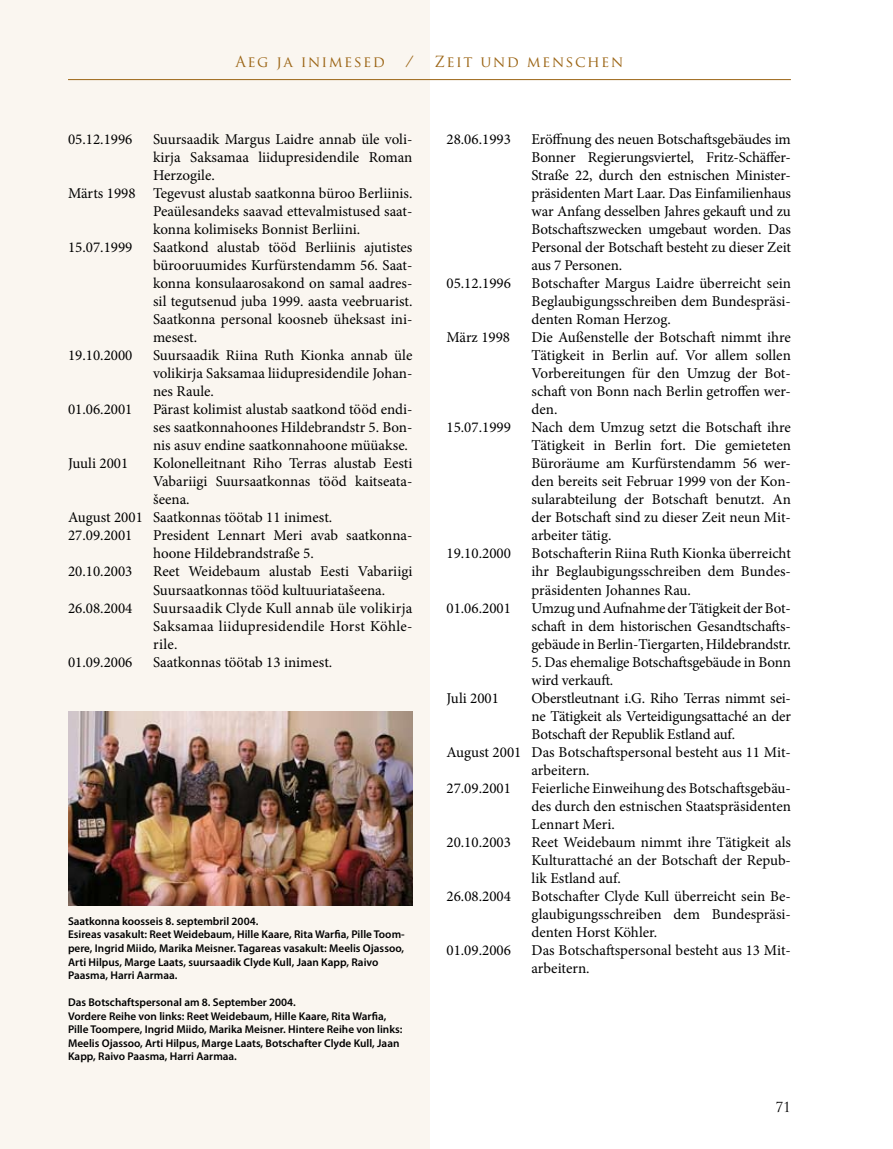
<style>
.page{position:relative;width:893px;height:1149px;background:#fff}
.page>*{position:absolute;margin:0;border:0;box-sizing:border-box;transform-origin:0 0}
.t1{font:15px/18px "Minion Pro";color:#000;text-align:justify}
.t2{font:15px "Trajan Pro";letter-spacing:.1em;color:#9b6414}
.t3{font:13.5px "Trajan Pro";color:#000}
.t4{font:600 11.25px/13.5px "Myriad Pro";color:#000}
</style>
<div class="page">
<div style="left:0;top:0;width:429px;height:1148px;background:#faf6f0"></div>
<hr style="left:68px;top:79px;width:723px;height:1px;background:#9b6414">
<img style="left:68px;top:711px;width:344px;height:193px">
<p class="t2" style="left:235px;top:52px;width:151px">Aeg ja inimesed</p>
<p class="t2" style="left:406px;top:52px;width:10px">/</p>
<p class="t2" style="left:434px;top:52px;width:190px">Zeit und menschen</p>
<p class="t1" style="left:68px;top:130px;width:66px">05.12.1996</p>
<p class="t1" style="left:153px;top:130px;width:261px">Suursaadik Margus Laidre annab üle voli-</p>
<p class="t1" style="left:153px;top:148px;width:261px">kirja Saksamaa liidupresidendile Roman</p>
<p class="t1" style="left:153px;top:166px;width:63px">Herzogile.</p>
<p class="t1" style="left:68px;top:184px;width:346px">Märts 1998 Tegevust alustab saatkonna büroo Berliinis.</p>
<p class="t1" style="left:153px;top:202px;width:261px">Peaülesandeks saavad ettevalmistused saat-</p>
<p class="t1" style="left:153px;top:220px;width:209px">konna kolimiseks Bonnist Berliini.</p>
<p class="t1" style="left:68px;top:238px;width:66px">15.07.1999</p>
<p class="t1" style="left:153px;top:238px;width:261px">Saatkond alustab tööd Berliinis ajutistes bürooruumides Kurfürstendamm 56. Saat&shy;konna konsulaarosakond on samal aadres&shy;sil tegutsenud juba 1999. aasta veebruarist.<br>Saatkonna personal koosneb üheksast ini&shy;mesest.</p>
<p class="t1" style="left:68px;top:346px;width:66px">19.10.2000</p>
<p class="t1" style="left:153px;top:346px;width:261px">Suursaadik Riina Ruth Kionka annab üle volikirja Saksamaa liidupresidendile Johan&shy;nes Raule.</p>
<p class="t1" style="left:68px;top:400px;width:66px">01.06.2001</p>
<p class="t1" style="left:153px;top:400px;width:261px">Pärast kolimist alustab saatkond tööd endi&shy;ses saatkonnahoones Hildebrandstr 5. Bon&shy;nis asuv endine saatkonnahoone müüakse.</p>
<p class="t1" style="left:68px;top:454px;width:62px">Juuli 2001</p>
<p class="t1" style="left:153px;top:454px;width:261px">Kolonelleitnant Riho Terras alustab Eesti</p>
<p class="t1" style="left:153px;top:472px;width:261px">Vabariigi Suursaatkonnas tööd kaitseata-</p>
<p class="t1" style="left:153px;top:490px;width:38px">šeena.</p>
<p class="t1" style="left:68px;top:508px;width:266px">August 2001 Saatkonnas töötab 11 inimest.</p>
<p class="t1" style="left:68px;top:526px;width:66px">27.09.2001</p>
<p class="t1" style="left:153px;top:526px;width:261px">President Lennart Meri avab saatkonna&shy;hoone Hildebrandstraße 5.</p>
<p class="t1" style="left:68px;top:562px;width:66px">20.10.2003</p>
<p class="t1" style="left:153px;top:562px;width:261px">Reet Weidebaum alustab Eesti Vabariigi<br>Suursaatkonnas tööd kultuuriatašeena.</p>
<p class="t1" style="left:68px;top:598px;width:66px">26.08.2004</p>
<p class="t1" style="left:153px;top:598px;width:261px">Suursaadik Clyde Kull annab üle volikirja Saksamaa liidupresidendile Horst Köhle&shy;rile.</p>
<p class="t1" style="left:68px;top:652px;width:66px">01.09.2006</p>
<p class="t1" style="left:153px;top:652px;width:181px">Saatkonnas töötab 13 inimest.</p>
<p class="t4" style="left:68px;top:914px;width:338px">Saatkonna koosseis 8. septembril 2004.<br>Esireas vasakult: Reet Weidebaum, Hille Kaare, Rita Warfia, Pille Toom&shy;pere, Ingrid Miido, Marika Meisner. Tagareas vasakult: Meelis Ojassoo, Arti Hilpus, Marge Laats, suursaadik Clyde Kull, Jaan Kapp, Raivo Paasma, Harri Aarmaa.</p>
<p class="t4" style="left:68px;top:995px;width:336px">Das Botschaftspersonal am 8. September 2004.<br>Vordere Reihe von links: Reet Weidebaum, Hille Kaare, Rita Warfia, Pille Toompere, Ingrid Miido, Marika Meisner. Hintere Reihe von links:<br>Meelis Ojassoo, Arti Hilpus, Marge Laats, Botschafter Clyde Kull, Jaan Kapp, Raivo Paasma, Harri Aarmaa.</p>
<p class="t1" style="left:446px;top:130px;width:66px">28.06.1993</p>
<p class="t1" style="left:531px;top:130px;width:261px">Eröffnung des neuen Botschaftsgebäudes im Bonner Regierungsviertel, Fritz-Schäffer-Straße 22, durch den estnischen Minister&shy;präsidenten Mart Laar. Das Einfamilienhaus war Anfang desselben Jahres gekauft und zu Botschaftszwecken umgebaut worden. Das Personal der Botschaft besteht zu dieser Zeit aus 7 Personen.</p>
<p class="t1" style="left:446px;top:274px;width:66px">05.12.1996</p>
<p class="t1" style="left:532px;top:274px;width:261px">Botschafter Margus Laidre überreicht sein Beglaubigungsschreiben dem Bundespräsi&shy;denten Roman Herzog.</p>
<p class="t1" style="left:446px;top:328px;width:65px">März 1998</p>
<p class="t1" style="left:531px;top:328px;width:261px">Die Außenstelle der Botschaft nimmt ihre Tätigkeit in Berlin auf. Vor allem sollen Vorbereitungen für den Umzug der Bot&shy;schaft von Bonn nach Berlin getroffen wer&shy;den.</p>
<p class="t1" style="left:446px;top:418px;width:66px">15.07.1999</p>
<p class="t1" style="left:532px;top:418px;width:261px">Nach dem Umzug setzt die Botschaft ihre Tätigkeit in Berlin fort. Die gemieteten Büroräume am Kurfürstendamm 56 wer&shy;den bereits seit Februar 1999 von der Kon&shy;sularabteilung der Botschaft benutzt. An der Botschaft sind zu dieser Zeit neun Mit&shy;arbeiter tätig.</p>
<p class="t1" style="left:446px;top:544px;width:66px">19.10.2000</p>
<p class="t1" style="left:532px;top:544px;width:261px">Botschafterin Riina Ruth Kionka überreicht ihr Beglaubigungsschreiben dem Bundes&shy;präsidenten Johannes Rau.</p>
<p class="t1" style="left:446px;top:598px;width:66px">01.06.2001</p>
<p class="t1" style="left:532px;top:598px;width:261px">Umzug undAufnahme derTätigkeit derBot&shy;schaft in dem historischen Gesandtschafts&shy;gebäude in Berlin-Tiergarten, Hildebrandstr.</p>
<p class="t1" style="left:532px;top:652px;width:261px">5. Das ehemalige Botschaftsgebäude in Bonn wird verkauft.</p>
<p class="t1" style="left:446px;top:688px;width:54px">Juli 2001</p>
<p class="t1" style="left:532px;top:688px;width:261px">Oberstleutnant i.G. Riho Terras nimmt sei-</p>
<p class="t1" style="left:532px;top:706px;width:261px">ne Tätigkeit als Verteidigungsattaché an der</p>
<p class="t1" style="left:532px;top:724px;width:205px">Botschaft der Republik Estland auf.</p>
<p class="t1" style="left:447px;top:742px;width:346px">August 2001 Das Botschaftspersonal besteht aus 11 Mit-</p>
<p class="t1" style="left:531px;top:760px;width:60px">arbeitern.</p>
<p class="t1" style="left:446px;top:778px;width:66px">27.09.2001</p>
<p class="t1" style="left:531px;top:778px;width:261px">Feierliche Einweihung des Botschaftsgebäu&shy;des durch den estnischen Staatspräsidenten Lennart Meri.</p>
<p class="t1" style="left:446px;top:832px;width:66px">20.10.2003</p>
<p class="t1" style="left:532px;top:832px;width:261px">Reet Weidebaum nimmt ihre Tätigkeit als Kulturattaché an der Botschaft der Repub&shy;lik Estland auf.</p>
<p class="t1" style="left:447px;top:886px;width:66px">26.08.2004</p>
<p class="t1" style="left:532px;top:886px;width:261px">Botschafter Clyde Kull überreicht sein Be&shy;glaubigungsschreiben dem Bundespräsi&shy;denten Horst Köhler.</p>
<p class="t1" style="left:446px;top:940px;width:66px">01.09.2006</p>
<p class="t1" style="left:531px;top:940px;width:261px">Das Botschaftspersonal besteht aus 13 Mit&shy;arbeitern.</p>
<p class="t3" style="left:775px;top:1098px;width:17px">71</p>
</div>
